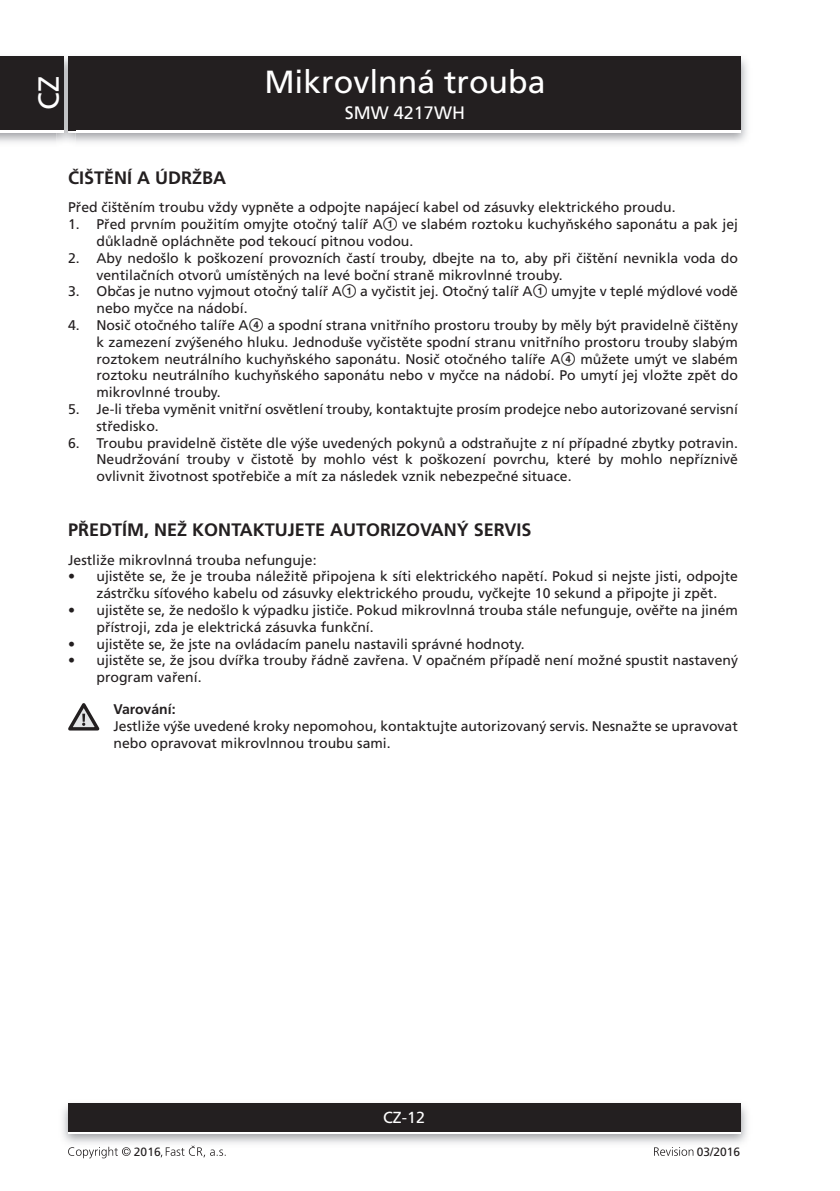
<style>
.page{position:relative;width:840px;height:1191px;background:#fff}
.page>*{position:absolute;margin:0;border:0;box-sizing:border-box;transform-origin:0 0}
.t1{font:32px "Frutiger CE";color:#fff}
.t2{font:29px "Frutiger CE";color:#fff}
.t3{font:700 18px "Frutiger CE";color:#231f20}
.t4{font:18px "Frutiger CE";color:#fff}
.t5{font:16px "Frutiger CE";color:#fff}
.t6{font:14px/16.8px "Frutiger CE";color:#231f20}
.t7{font:700 14px "Frutiger CE";color:#231f20}
.t8{font:12px "Frutiger CE";color:#231f20}
.s1{font-family:"Zz 3"}
</style>
<div class="page">
<img style="left:0;top:56px;width:747px;height:87px">
<div style="left:68px;top:59px;width:672px;height:74px;background:#fff"></div>
<div style="left:68px;top:57px;width:672px;height:73px;background:#231f20"></div>
<img style="left:62px;top:1103px;width:685px;height:41px">
<div style="left:68px;top:1106px;width:672px;height:28px;background:linear-gradient(to right,#fff,#fff)"></div>
<div style="left:68px;top:1103px;width:672px;height:28px;background:#231f20"></div>
<img style="left:57px;top:56px;width:18px;height:87px">
<img style="left:68px;top:130px;width:7px;height:3px">
<svg style="left:68px;top:57px;width:7px;height:2px"></svg>
<img style="left:68px;top:59px;width:7px;height:71px">
<div style="left:0;top:59px;width:64px;height:74px;background:#fff"></div>
<div style="left:0;top:57px;width:64px;height:73px;background:#231f20"></div>
<svg style="left:68px;top:1146px;width:62px;height:12px"></svg>
<svg style="left:161px;top:1145px;width:64px;height:12px"></svg>
<svg style="left:654px;top:1147px;width:39px;height:8px"></svg>
<svg style="left:68px;top:703px;width:31px;height:27px"></svg>
<h2 class="t2" style="left:33px;top:110px;width:35px;rotate:-90deg">CZ</h2>
<h1 class="t1" style="left:264px;top:65px;width:282px">Mikrovlnná trouba</h1>
<p class="t4" style="left:344px;top:103px;width:122px">SMW 4217WH</p>
<p class="t3" style="left:68px;top:168px;width:147px">ČIŠTĚNÍ A ÚDRŽBA</p>
<p class="t6" style="left:68px;top:199px;width:608px">Před čištěním troubu vždy vypněte a odpojte napájecí kabel od zásuvky elektrického proudu.</p>
<p class="t6" style="left:96px;top:216px;width:642px;text-indent:-28px">1. Před prvním použitím omyjte otočný talíř A<span class="s1">1</span> ve slabém roztoku kuchyňského saponátu a pak jej důkladně opláchněte pod tekoucí pitnou vodou.</p>
<p class="t6" style="left:96px;top:250px;width:642px;text-indent:-28px">2. Aby nedošlo k poškození provozních častí trouby, dbejte na to, aby při čištění nevnikla voda do ventilačních otvorů umístěných na levé boční straně mikrovlnné trouby.</p>
<p class="t6" style="left:96px;top:283px;width:642px;text-indent:-28px">3. Občas je nutno vyjmout otočný talíř A<span class="s1">1</span> a vyčistit jej. Otočný talíř A<span class="s1">1</span> umyjte v teplé mýdlové vodě nebo myčce na nádobí.</p>
<p class="t6" style="left:96px;top:317px;width:642px;text-align:justify;text-indent:-28px">4. Nosič otočného talíře A<span class="s1">4</span> a spodní strana vnitřního prostoru trouby by měly být pravidelně čištěny k zamezení zvýšeného hluku. Jednoduše vyčistěte spodní stranu vnitřního prostoru trouby slabým roztokem neutrálního kuchyňského saponátu. Nosič otočného talíře A<span class="s1">4</span> můžete umýt ve slabém roztoku neutrálního kuchyňského saponátu nebo v myčce na nádobí. Po umytí jej vložte zpět do mikrovlnné trouby.</p>
<p class="t6" style="left:96px;top:401px;width:642px;text-indent:-28px">5. Je-li třeba vyměnit vnitřní osvětlení trouby, kontaktujte prosím prodejce nebo autorizované servisní středisko.</p>
<p class="t6" style="left:96px;top:434px;width:642px;text-align:justify;text-indent:-28px">6. Troubu pravidelně čistěte dle výše uvedených pokynů a odstraňujte z ní případné zbytky potravin.<br>Neudržování trouby v čistotě by mohlo vést k poškození povrchu, které by mohlo nepříznivě ovlivnit životnost spotřebiče a mít za následek vznik nebezpečné situace.</p>
<p class="t3" style="left:68px;top:521px;width:463px">PŘEDTÍM, NEŽ KONTAKTUJETE AUTORIZOVANÝ SE RVIS</p>
<p class="t6" style="left:68px;top:551px;width:250px">Jestliže mikrovlnná trouba nefunguje:</p>
<p class="t6" style="left:68px;top:568px;width:671px;text-align:center">• ujistěte se, že je trouba náležitě připojena k síti elektrického napětí. Pokud si nejste jisti, odpojte zástrčku síťového kabelu od zásuvky elektrického proudu, vyčkejte 10 sekund a připojte ji zpět.</p>
<p class="t6" style="left:96px;top:602px;width:642px;text-indent:-28px">• ujistěte se, že nedošlo k výpadku jističe. Pokud mikrovlnná trouba stále nefunguje, ověřte na jiném přístroji, zda je elektrická zásuvka funkční.</p>
<p class="t6" style="left:68px;top:635px;width:458px">• ujistěte se, že jste na ovládacím panelu nastavili správné hodnoty.</p>
<p class="t6" style="left:96px;top:652px;width:642px;text-indent:-28px">• ujistěte se, že jsou dvířka trouby řádně zavřena. V opačném případě není možné spustit nastavený program vaření.</p>
<p class="t7" style="left:113px;top:701px;width:64px">Varování:</p>
<p class="t6" style="left:113px;top:717px;width:625px">Jestliže výše uvedené kroky nepomohou, kontaktujte autorizovaný servis. Nesnažte se upravovat nebo opravovat mikrovlnnou troubu sami.</p>
<p class="t5" style="left:383px;top:1109px;width:43px">CZ-12</p>
<p class="t8" style="left:134px;top:1145px;width:28px">2016</p>
<p class="t8" style="left:696px;top:1145px;width:45px">03/2016</p>
</div>
